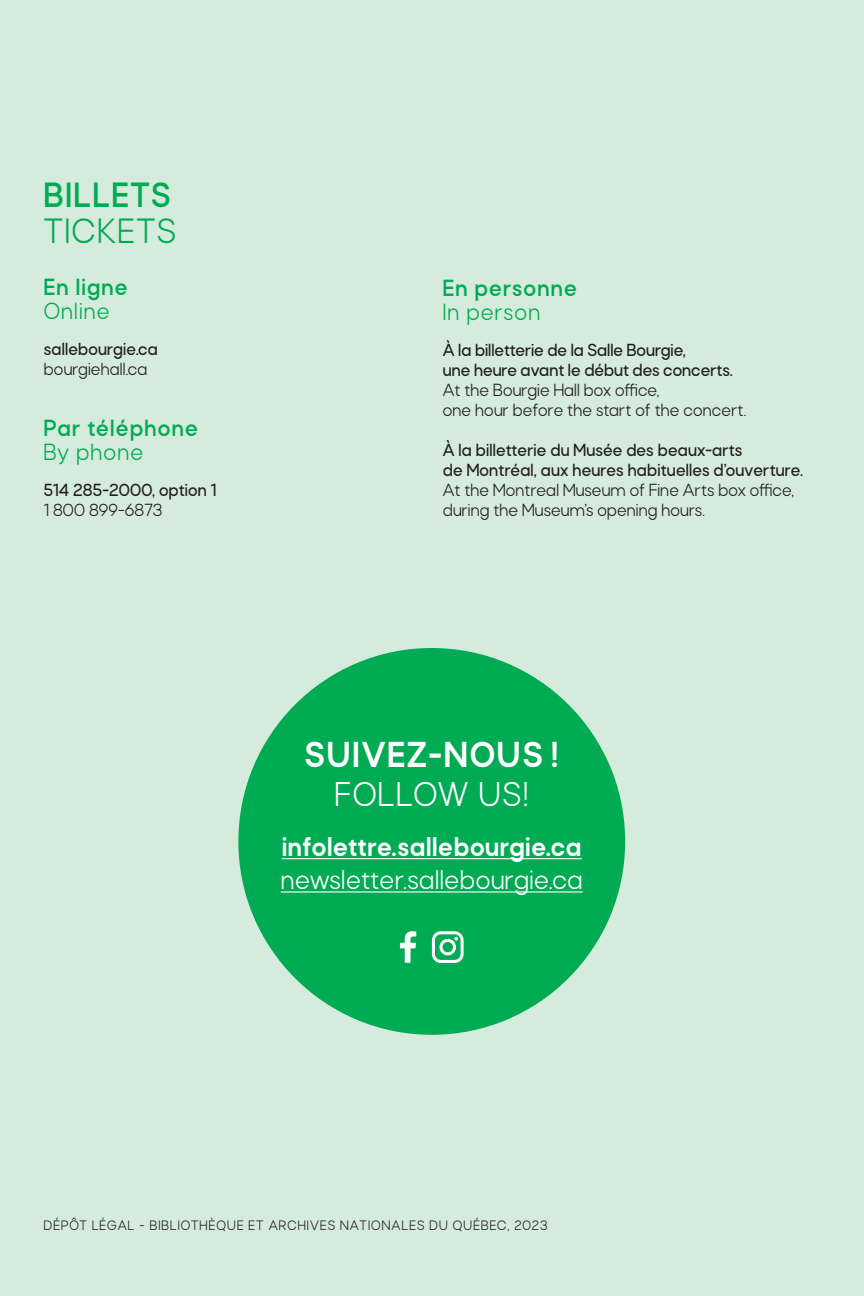
<style>
.page{position:relative;width:864px;height:1296px;background:#d5ebdb}
.page>*{position:absolute;margin:0;border:0;box-sizing:border-box;transform-origin:0 0}
.t1{font:800 37px "Rota";letter-spacing:.05em;color:#fff}
.t2{font:700 36px "Rota";letter-spacing:.05em;color:#00ab54}
.t3{font:36px "Rota";letter-spacing:.05em;color:#00ab54}
.t4{font:35.2px "Rota";letter-spacing:.05em;color:#fff}
.t5{font:800 27.8px "Rota";letter-spacing:.02em;color:#fff}
.t6{font:27.8px "Rota";letter-spacing:.02em;color:#fff}
.t7{font:700 24px "Rota";letter-spacing:.05em;color:#00ab54}
.t8{font:24px "Rota";letter-spacing:.05em;color:#00ab54}
.t9{font:600 18px/20px "Rota";letter-spacing:.005em;color:#231f20}
.t10{font:18px/20px "Rota";letter-spacing:.01em;color:#231f20}
.t11{font:14px "Rota";letter-spacing:.08em;color:#231f20}
</style>
<div class="page">
<div style="left:238px;top:648px;width:387px;height:387px;background:#00ab54;border-radius:50%"></div>
<hr style="left:282px;top:858px;width:300px;height:1px;background:#fff">
<hr style="left:281px;top:891px;width:302px;height:2px;background:#fff">
<svg style="left:400px;top:931px;width:16px;height:32px"></svg>
<svg style="left:432px;top:931px;width:32px;height:32px"></svg>
<h2 class="t2" style="left:44px;top:176px;width:128px">BILLETS</h2>
<h2 class="t3" style="left:44px;top:212px;width:134px">TICKETS</h2>
<h3 class="t7" style="left:44px;top:274px;width:85px">En ligne</h3>
<h3 class="t8" style="left:44px;top:298px;width:67px">Online</h3>
<p class="t9" style="left:44px;top:340px;width:116px">sallebourgie.ca</p>
<p class="t10" style="left:44px;top:360px;width:105px">bourgiehall.ca</p>
<h3 class="t7" style="left:44px;top:415px;width:156px">Par téléphone</h3>
<h3 class="t8" style="left:44px;top:439px;width:101px">By phone</h3>
<p class="t9" style="left:44px;top:481px;width:174px">514 285-2000, option 1</p>
<p class="t10" style="left:44px;top:501px;width:120px">1 800 899-6873</p>
<h3 class="t7" style="left:443px;top:275px;width:136px">En personne</h3>
<h3 class="t8" style="left:443px;top:299px;width:99px">In person</h3>
<p class="t9" style="left:443px;top:341px;width:292px">À la billetterie de la Salle Bourgie,<br>une heure avant le début des concerts.</p>
<p class="t10" style="left:443px;top:380px;width:305px">At the Bourgie Hall box office,<br>one hour before the start of the concert.</p>
<p class="t9" style="left:443px;top:441px;width:362px">À la billetterie du Musée des beaux-arts<br>de Montréal, aux heures habituelles d’ouverture.</p>
<p class="t10" style="left:443px;top:480px;width:353px">At the Montreal Museum of Fine Arts box office, during the Museum’s opening hours.</p>
<h1 class="t1" style="left:305px;top:735px;width:255px">SUIVEZ-NOUS !</h1>
<h3 class="t4" style="left:335px;top:775px;width:195px">FOLLOW US!</h3>
<h3 class="t5" style="left:282px;top:831px;width:301px">infolettre.sallebourgie.ca</h3>
<h3 class="t6" style="left:281px;top:865px;width:303px">newsletter.sallebourgie.ca</h3>
<p class="t11" style="left:44px;top:1217px;width:505px">DÉPÔT LÉGAL - BIBLIOTHÈQUE ET ARCHIVES NATIONALES DU QUÉBEC, 2023</p>
</div>
